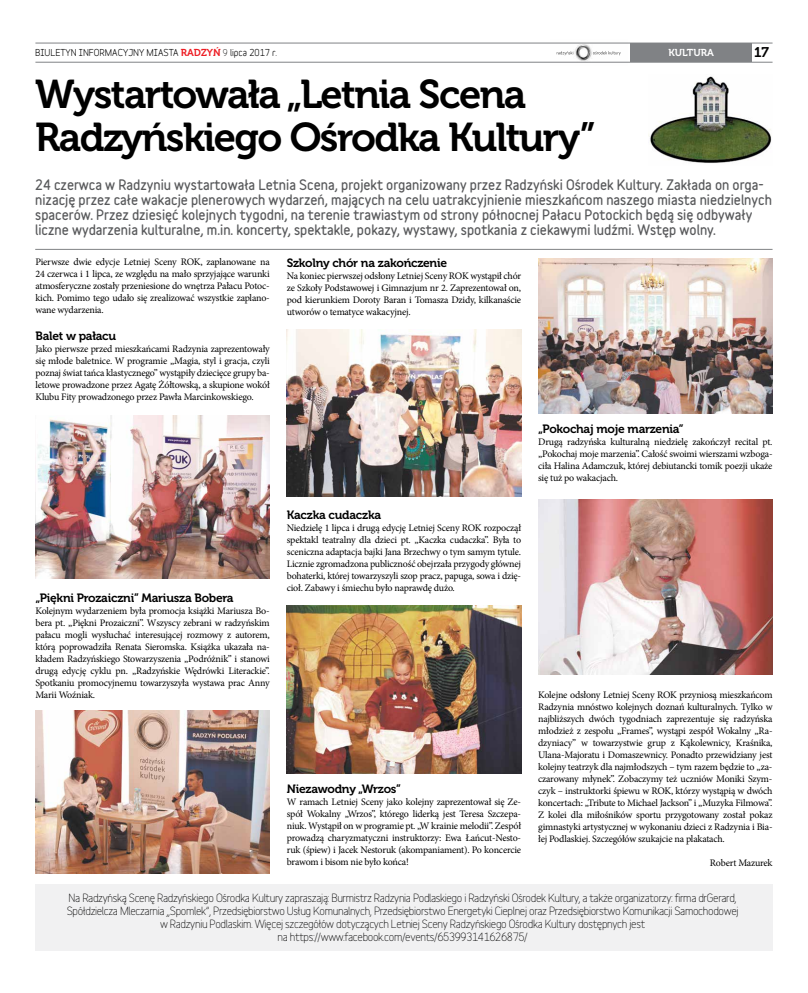
<style>
.page{position:relative;width:808px;height:993px;background:#fff}
.page>*{position:absolute;margin:0;border:0;box-sizing:border-box;transform-origin:0 0}
.t1{font:40px/43px "Museo 700";letter-spacing:-.04em;color:#000}
.t2{font:14px "Museo 700";color:#000}
.t3{font:900 13px/15px "Variable";color:#58595b}
.t4{font:12px "Museo 700";letter-spacing:-.02em;color:#000}
.t5{font:11px/13px "Variable";letter-spacing:-.03em;color:#000;text-align:center}
.t6{font:10px/12px "Minion Pro";letter-spacing:-.02em;color:#000;text-align:justify}
.t7{font:10px "Museo 700";color:#fff}
.t8{font:700 9px "Variable";color:#000}
.s1{font-family:"Museo 700";font-weight:400;font-size:10px;color:#ed1d24}
.s2{font-weight:400}
</style>
<div class="page">
<img style="left:550px;top:42px;width:78px;height:20px">
<svg style="left:557px;top:51px;width:64px;height:4px"></svg>
<img style="left:35px;top:415px;width:235px;height:163px">
<img style="left:287px;top:329px;width:234px;height:168px">
<img style="left:287px;top:605px;width:234px;height:168px">
<img style="left:538px;top:258px;width:234px;height:155px">
<img style="left:538px;top:499px;width:234px;height:175px">
<img style="left:35px;top:710px;width:235px;height:163px">
<hr style="left:35px;top:43px;width:737px;height:1px;background:#808285">
<hr style="left:35px;top:62px;width:737px;height:1px;background:#808285">
<div style="left:631px;top:43px;width:121px;height:19px;background:#808285"></div>
<hr style="left:35px;top:249px;width:737px;height:1px;background:#808285">
<div style="left:35px;top:883px;width:737px;height:66px;background:#f1f1f2"></div>
<img style="left:648px;top:76px;width:124px;height:87px">
<p class="t8" style="left:35px;top:45px;width:166px">BIULETYN INFORMACYJNY MIASTA <span class="s1">RADZY</span></p>
<p class="t8" style="left:213px;top:45px;width:65px"><span class="s1">Ń</span> <span class="s2">9</span> lipca 2017 r.</p>
<p class="t7" style="left:668px;top:47px;width:27px">ku ltura</p>
<h2 class="t2" style="left:754px;top:45px;width:16px">17</h2>
<h1 class="t1" style="left:35px;top:73px;width:562px">Wystartowała „Letnia Scena<br>Radzyńskiego Ośrodka Kultury”</h1>
<p class="t3" style="left:35px;top:177px;width:738px">24 czerwca w Radzyniu wystartowała Letnia Scena, projekt organizowany przez Radzyński Ośrodek Kultury. Zakłada on orga&shy;nizację przez całe wakacje plenerowych wydarzeń, mających na celu uatrakcyjnienie mieszkańcom naszego miasta niedzielnych spacerów. Przez dziesięć kolejnych tygodni, na terenie trawiastym od strony północnej Pałacu Potockich będą się odbywały liczne wydarzenia kulturalne, m.in. koncerty, spektakle, pokazy, wystawy, spotkania z ciekawymi ludźmi. Wstęp wolny.</p>
<p class="t6" style="left:35px;top:256px;width:236px">Pierwsze dwie edycje Letniej Sceny ROK, zaplanowane na 24 czerwca i 1 lipca, ze względu na mało sprzyjające warunki atmosferyczne zostały przeniesione do wnętrza Pałacu Potoc&shy;kich. Pomimo tego udało się zrealizować wszystkie zaplano&shy;wane wydarzenia.</p>
<p class="t4" style="left:35px;top:329px;width:82px">Balet w pałacu</p>
<p class="t6" style="left:35px;top:342px;width:236px">Jako pierwsze przed mieszkańcami Radzynia zaprezentowały się młode baletnice. W programie „Magia, styl i gracja, czyli poznaj świat tańca klastycznego” wystąpiły dziecięce grupy ba&shy;letowe prowadzone przez Agatę Żółtowską, a skupione wokół Klubu Fity prowadzonego przez Pawła Marcinkowskiego.</p>
<p class="t4" style="left:287px;top:256px;width:162px">Szkolny chór na zakończenie</p>
<p class="t6" style="left:287px;top:270px;width:236px">Na koniec pierwszej odsłony Letniej Sceny ROK wystąpił chór ze Szkoły Podstawowej i Gimnazjum nr 2. Zaprezentował on, pod kierunkiem Doroty Baran i Tomasza Dzidy, kilkanaście utworów o tematyce wakacyjnej.</p>
<p class="t4" style="left:35px;top:590px;width:200px">„Piękni Prozaiczni” Mariusza Bobera</p>
<p class="t6" style="left:35px;top:604px;width:236px">Kolejnym wydarzeniem była promocja książki Mariusza Bo&shy;bera pt. „Piękni Prozaiczni”. Wszyscy zebrani w radzyńskim pałacu mogli wysłuchać interesującej rozmowy z autorem, którą poprowadziła Renata Sieromska. Książka ukazała na&shy;kładem Radzyńskiego Stowarzyszenia „Podróżnik” i stanowi drugą edycję cyklu pn. „Radzyńskie Wędrówki Literackie”.<br>Spotkaniu promocyjnemu towarzyszyła wystawa prac Anny Marii Woźniak.</p>
<p class="t4" style="left:287px;top:508px;width:96px">Kaczka cudaczka</p>
<p class="t6" style="left:287px;top:522px;width:236px">Niedzielę 1 lipca i drugą edycję Letniej Sceny ROK rozpoczął spektakl teatralny dla dzieci pt. „Kaczka cudaczka”. Była to sceniczna adaptacja bajki Jana Brzechwy o tym samym tytule.<br>Licznie zgromadzona publiczność obejrzała przygody głównej bohaterki, której towarzyszyli szop pracz, papuga, sowa i dzię&shy;cioł. Zabawy i śmiechu było naprawdę dużo.</p>
<p class="t4" style="left:287px;top:782px;width:116px">Niezawodny „Wrzos”</p>
<p class="t6" style="left:287px;top:795px;width:236px">W ramach Letniej Sceny jako kolejny zaprezentował się Ze&shy;spół Wokalny „Wrzos”, którego liderką jest Teresa Szczepa&shy;niuk. Wystąpił on w programie pt. „W krainie melodii”. Zespół prowadzą charyzmatyczni instruktorzy: Ewa Łańcut-Nesto&shy;ruk (śpiew) i Jacek Nestoruk (akompaniament). Po koncercie brawom i bisom nie było końca!</p>
<p class="t4" style="left:538px;top:422px;width:147px">„Pokochaj moje marzenia”</p>
<p class="t6" style="left:538px;top:436px;width:236px">Drugą radzyńska kulturalną niedzielę zakończył recital pt. „Pokochaj moje marzenia”. Całość swoimi wierszami wzboga&shy;ciła Halina Adamczuk, której debiutancki tomik poezji ukaże się tuż po wakacjach.</p>
<p class="t6" style="left:538px;top:688px;width:236px">Kolejne odsłony Letniej Sceny ROK przyniosą mieszkańcom Radzynia mnóstwo kolejnych doznań kulturalnych. Tylko w najbliższych dwóch tygodniach zaprezentuje się radzyńska młodzież z zespołu „Frames”, wystąpi zespół Wokalny „Ra&shy;dzyniacy” w towarzystwie grup z Kąkolewnicy, Kraśnika, Ulana-Majoratu i Domaszewnicy. Ponadto przewidziany jest kolejny teatrzyk dla najmłodszych – tym razem będzie to „za&shy;czarowany młynek”. Zobaczymy też uczniów Moniki Szym&shy;czyk – instruktorki śpiewu w ROK, którzy wystąpią w dwóch koncertach: „Tribute to Michael Jackson” i „Muzyka Filmowa”.<br>Z kolei dla miłośników sportu przygotowany został pokaz gimnastyki artystycznej w wykonaniu dzieci z Radzynia i Bia&shy;łej Podlaskiej. Szczegółów szukajcie na plakatach.</p>
<p class="t6" style="left:710px;top:856px;width:64px">Robert Mazurek</p>
<p class="t5" style="left:67px;top:889px;width:673px">Na Radzyńską Scenę Radzyńskiego Ośrodka Kultury zapraszają: Burmistrz Radzynia Podlaskiego i Radzyński Ośrodek Kultury, a także organizatorzy: firma drGerard, Spółdzielcza Mleczarnia „Spomlek”, Przedsiębiorstwo Usług Komunalnych, Przedsiębiorstwo Energetyki Cieplnej oraz Przedsiębiorstwo Komunikacji Samochodowej w Radzyniu Podlaskim. Więcej szczegółów dotyczących Letniej Sceny Radzyńskiego Ośrodka Kultury dostępnych jest<br>na https://www.facebook.com/events/653993141626875/</p>
</div>
